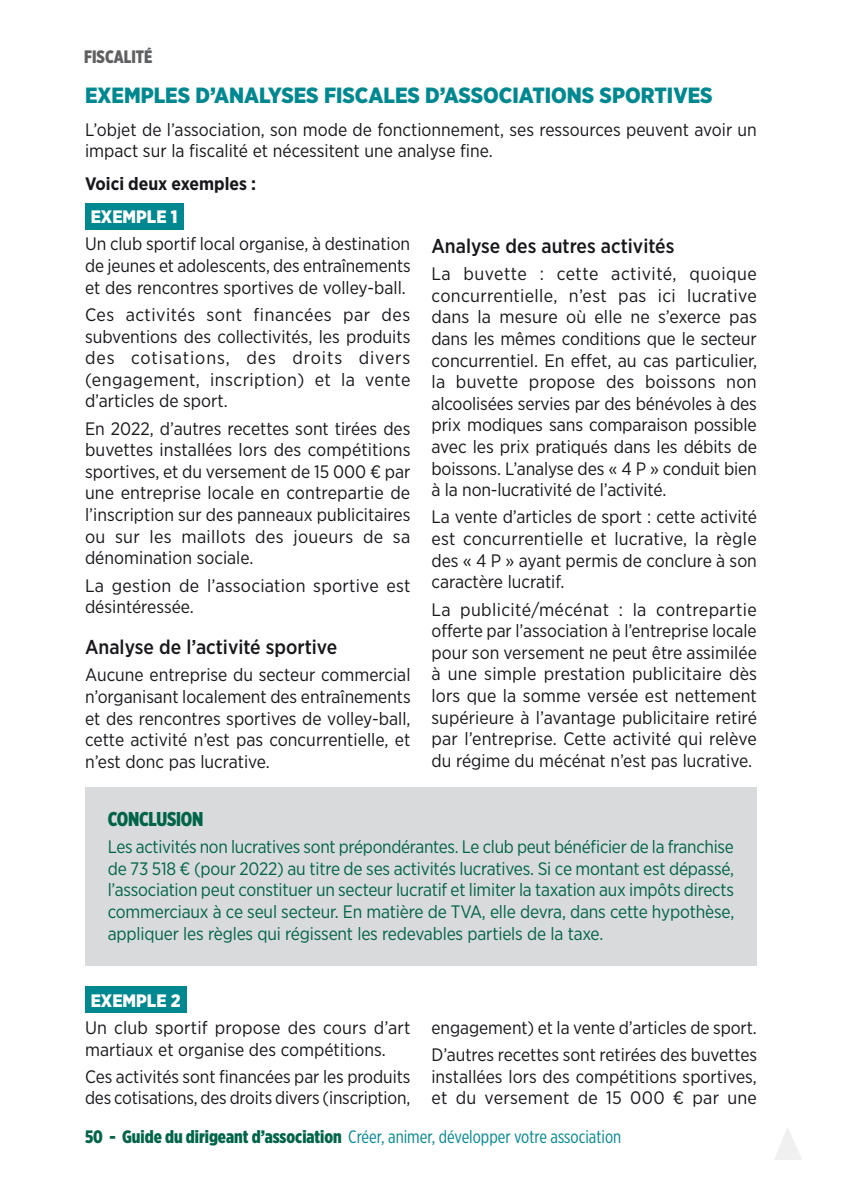
<style>
.page{position:relative;width:842px;height:1191px;background:#fff}
.page>*{position:absolute;margin:0;border:0;box-sizing:border-box;transform-origin:0 0}
.Sous-titre{font:900 22px "Gotham Narrow";color:#008890}
.Sous_sous_titre_comm{font:500 20px "Gotham Narrow";color:#1a171c}
.Titre_vert_fond_gris{font:900 20px "Gotham X Narrow";letter-spacing:-.01em;color:#006449}
.Texte_courant{font:18px/21.6px "Gotham Narrow";color:#1a171c;text-align:justify}
.Texte_vert_fond_gris{font:18px/21.6px "Gotham Narrow";letter-spacing:-.01em;color:#006449;text-align:justify}
.t1{font:18px "Gotham X Narrow";color:#008890}
.Texte_courant-2{font:700 18px "Gotham Narrow";color:#1a171c}
.Titre_fond_bleu{font:900 18px "Gotham Narrow";color:#fff}
.t2{font:900 18px "Gotham X Narrow";color:#5f6062}
.s1{font-weight:900;color:#006449}
</style>
<div class="page">
<div style="left:85px;top:203px;width:98px;height:26px;background:#008890"></div>
<div style="left:85px;top:787px;width:672px;height:65px;background:#d9dadb"></div>
<div style="left:85px;top:816px;width:672px;height:150px;background:#d9dadb"></div>
<div style="left:85px;top:986px;width:101px;height:27px;background:#008890"></div>
<svg style="left:774px;top:1127px;width:28px;height:33px"></svg>
<p class="t2" style="left:84px;top:45px;width:70px">FISCALITÉ</p>
<p class="Sous-titre" style="left:85px;top:80px;width:629px">EXEMPLES D’ANALYSES FISCALES D’ASSOCIATIONS SPORTIVES</p>
<p class="Texte_courant" style="left:85px;top:118px;width:673px">L’objet de l’association, son mode de fonctionnement, ses ressources peuvent avoir un impact sur la fiscalité et nécessitent une analyse fine.</p>
<p class="Texte_courant-2" style="left:85px;top:172px;width:172px">Voici deux exemples :</p>
<p class="Titre_fond_bleu" style="left:91px;top:205px;width:88px">EXEMPLE 1</p>
<p class="Texte_courant" style="left:85px;top:233px;width:327px">Un club sportif local organise, à destination de jeunes et adolescents, des entraînements et des rencontres sportives de volley-ball.</p>
<p class="Texte_courant" style="left:85px;top:303px;width:327px">Ces activités sont financées par des subventions des collectivités, les produits des cotisations, des droits divers (engagement, inscription) et la vente d’articles de sport.</p>
<p class="Texte_courant" style="left:85px;top:417px;width:327px">En 2022, d’autres recettes sont tirées des buvettes installées lors des compétitions sportives, et du versement de 15 000 € par une entreprise locale en contrepartie de l’inscription sur des panneaux publicitaires ou sur les maillots des joueurs de sa dénomination sociale.</p>
<p class="Texte_courant" style="left:85px;top:574px;width:327px">La gestion de l’association sportive est désintéressée.</p>
<p class="Sous_sous_titre_comm" style="left:85px;top:634px;width:254px">Analyse de l’activité sportive</p>
<p class="Texte_courant" style="left:85px;top:664px;width:327px">Aucune entreprise du secteur commercial n’organisant localement des entraînements et des rencontres sportives de volley-ball, cette activité n’est pas concurrentielle, et n’est donc pas lucrative.</p>
<p class="Sous_sous_titre_comm" style="left:431px;top:233px;width:244px">Analyse des autres activités</p>
<p class="Texte_courant" style="left:431px;top:263px;width:327px">La buvette : cette activité, quoique concurrentielle, n’est pas ici lucrative dans la mesure où elle ne s’exerce pas dans les mêmes conditions que le secteur concurrentiel. En effet, au cas particulier, la buvette propose des boissons non alcoolisées servies par des bénévoles à des prix modiques sans comparaison possible avec les prix pratiqués dans les débits de boissons. L’analyse des « 4 P » conduit bien à la non-lucrativité de l’activité.</p>
<p class="Texte_courant" style="left:431px;top:506px;width:327px">La vente d’articles de sport : cette activité est concurrentielle et lucrative, la règle des « 4 P » ayant permis de conclure à son caractère lucratif.</p>
<p class="Texte_courant" style="left:431px;top:598px;width:327px">La publicité/mécénat : la contrepartie offerte par l’association à l’entreprise locale pour son versement ne peut être assimilée à une simple prestation publicitaire dès lors que la somme versée est nettement supérieure à l’avantage publicitaire retiré par l’entreprise. Cette activité qui relève du régime du mécénat n’est pas lucrative.</p>
<p class="Titre_vert_fond_gris" style="left:108px;top:806px;width:97px">CONCLUSION</p>
<p class="Texte_vert_fond_gris" style="left:108px;top:835px;width:628px">Les activités non lucratives sont prépondérantes. Le club peut bénéficier de la franchise de 73 518 € (pour 2022) au titre de ses activités lucratives. Si ce montant est dépassé, l’association peut constituer un secteur lucratif et limiter la taxation aux impôts directs commerciaux à ce seul secteur. En matière de TVA, elle devra, dans cette hypothèse, appliquer les règles qui régissent les redevables partiels de la taxe.</p>
<p class="Titre_fond_bleu" style="left:91px;top:988px;width:92px">EXEMPLE 2</p>
<p class="Texte_courant" style="left:85px;top:1016px;width:327px">Un club sportif propose des cours d’art martiaux et organise des compétitions.</p>
<p class="Texte_courant" style="left:85px;top:1065px;width:327px">Ces activités sont financées par les produits des cotisations, des droits divers (inscription,</p>
<p class="Texte_courant" style="left:431px;top:1016px;width:327px">engagement) et la vente d’articles de sport.</p>
<p class="Texte_courant" style="left:431px;top:1043px;width:327px">D’autres recettes sont retirées des buvettes installées lors des compétitions sportives, et du versement de 15 000 € par une</p>
<p class="t1" style="left:85px;top:1125px;width:538px"><span class="s1">50 - Guide du dirigeant d’association</span> Créer, animer, développer votre association</p>
</div>
